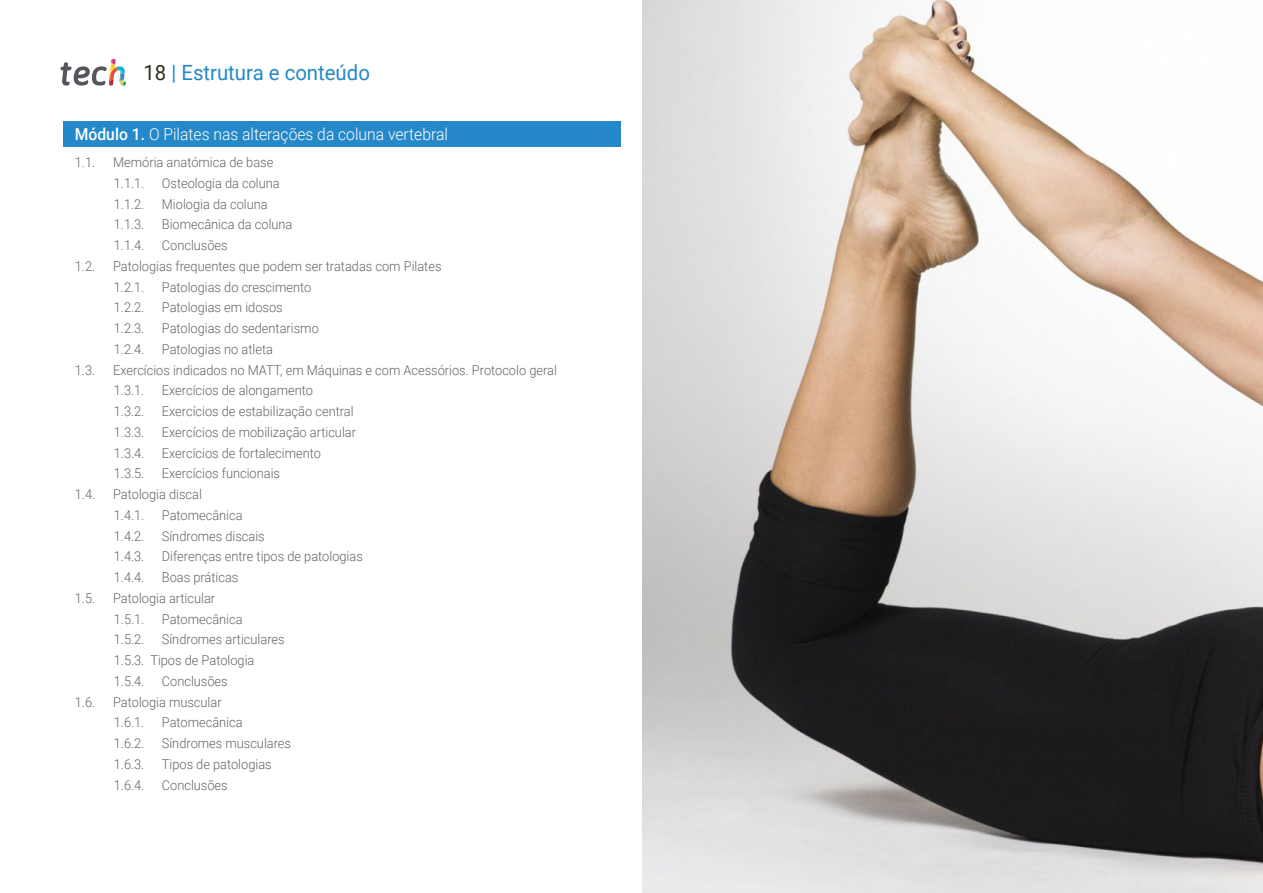
<style>
.page{position:relative;width:1263px;height:893px;background:#fff}
.page>*{position:absolute;margin:0;border:0;box-sizing:border-box;transform-origin:0 0}
.t1{font:21px "Roboto";color:#2488c9}
.t2{font:300 16.5px "Roboto";color:#fff;scale:.95 1}
.t3{font:300 13.5px/20.7px "Roboto";color:#61646a;scale:.95 1}
.s1{color:#312e20}
.s2{font-weight:500}
</style>
<div class="page">
<div style="left:64px;top:121px;width:557px;height:25px;background:#2488c9"></div>
<svg style="left:61px;top:59px;width:65px;height:27px"></svg>
<img style="left:642px;top:0;width:621px;height:893px">
<h1 class="t1" style="left:144px;top:57px;width:228px"><span class="s1">18</span> | Estrutura e conteúdo</h1>
<p class="t2" style="left:75px;top:123px;width:394px"><span class="s2">Módulo 1.</span> O Pilates nas alterações da coluna vertebral</p>
<p class="t3" style="left:75px;top:151px;width:23px">1.1.</p>
<p class="t3" style="left:113px;top:151px;width:170px">Memória anatómica de base<br>1.1.1.</p>
<p class="t3" style="left:162px;top:172px;width:126px">Osteologia da coluna</p>
<p class="t3" style="left:114px;top:193px;width:34px">1.1.2.</p>
<p class="t3" style="left:162px;top:193px;width:113px">Miologia da coluna</p>
<p class="t3" style="left:114px;top:214px;width:34px">1.1.3.</p>
<p class="t3" style="left:162px;top:214px;width:139px">Biomecânica da coluna</p>
<p class="t3" style="left:114px;top:234px;width:34px">1.1.4.</p>
<p class="t3" style="left:162px;top:234px;width:71px">Conclusões</p>
<p class="t3" style="left:75px;top:255px;width:23px">1.2.</p>
<p class="t3" style="left:113px;top:255px;width:347px">Patologias frequentes que podem ser tratadas com Pilates<br>1.2.1.</p>
<p class="t3" style="left:162px;top:276px;width:159px">Patologias do crescimento</p>
<p class="t3" style="left:114px;top:297px;width:34px">1.2.2.</p>
<p class="t3" style="left:162px;top:297px;width:129px">Patologias em idosos</p>
<p class="t3" style="left:114px;top:317px;width:34px">1.2.3.</p>
<p class="t3" style="left:162px;top:317px;width:167px">Patologias do sedentarismo</p>
<p class="t3" style="left:114px;top:338px;width:34px">1.2.4.</p>
<p class="t3" style="left:162px;top:338px;width:119px">Patologias no atleta</p>
<p class="t3" style="left:75px;top:359px;width:23px">1.3.</p>
<p class="t3" style="left:113px;top:359px;width:469px">Exercícios indicados no MATT, em Máquinas e com Acessórios. Protocolo geral<br>1.3.1.</p>
<p class="t3" style="left:162px;top:380px;width:160px">Exercícios de alongamento</p>
<p class="t3" style="left:114px;top:400px;width:34px">1.3.2.</p>
<p class="t3" style="left:162px;top:400px;width:203px">Exercícios de estabilização central</p>
<p class="t3" style="left:114px;top:421px;width:34px">1.3.3.</p>
<p class="t3" style="left:162px;top:421px;width:206px">Exercícios de mobilização articular</p>
<p class="t3" style="left:114px;top:442px;width:34px">1.3.4.</p>
<p class="t3" style="left:162px;top:442px;width:169px">Exercícios de fortalecimento</p>
<p class="t3" style="left:114px;top:463px;width:34px">1.3.5.</p>
<p class="t3" style="left:162px;top:463px;width:126px">Exercícios funcionais</p>
<p class="t3" style="left:75px;top:483px;width:23px">1.4.</p>
<p class="t3" style="left:113px;top:483px;width:95px">Patologia discal<br>1.4.1.</p>
<p class="t3" style="left:162px;top:504px;width:86px">Patomecânica</p>
<p class="t3" style="left:114px;top:525px;width:34px">1.4.2.</p>
<p class="t3" style="left:162px;top:525px;width:110px">Síndromes discais</p>
<p class="t3" style="left:114px;top:546px;width:34px">1.4.3.</p>
<p class="t3" style="left:162px;top:546px;width:213px">Diferenças entre tipos de patologias</p>
<p class="t3" style="left:114px;top:566px;width:34px">1.4.4.</p>
<p class="t3" style="left:162px;top:566px;width:82px">Boas práticas</p>
<p class="t3" style="left:75px;top:587px;width:23px">1.5.</p>
<p class="t3" style="left:113px;top:587px;width:109px">Patologia articular<br>1.5.1.</p>
<p class="t3" style="left:162px;top:608px;width:86px">Patomecânica</p>
<p class="t3" style="left:114px;top:629px;width:181px;text-indent:48px">Síndromes articulares<br>1.5.3. Tipos de Patologia<br>1.5.4.</p>
<p class="t3" style="left:114px;top:629px;width:34px">1.5.2.</p>
<p class="t3" style="left:162px;top:670px;width:71px">Conclusões</p>
<p class="t3" style="left:75px;top:691px;width:23px">1.6.</p>
<p class="t3" style="left:113px;top:691px;width:116px">Patologia muscular<br>1.6.1.</p>
<p class="t3" style="left:162px;top:712px;width:86px">Patomecânica</p>
<p class="t3" style="left:114px;top:732px;width:34px">1.6.2.</p>
<p class="t3" style="left:162px;top:732px;width:138px">Síndromes musculares</p>
<p class="t3" style="left:114px;top:753px;width:34px">1.6.3.</p>
<p class="t3" style="left:162px;top:753px;width:117px">Tipos de patologias</p>
<p class="t3" style="left:114px;top:774px;width:34px">1.6.4.</p>
<p class="t3" style="left:162px;top:774px;width:71px">Conclusões</p>
</div>
